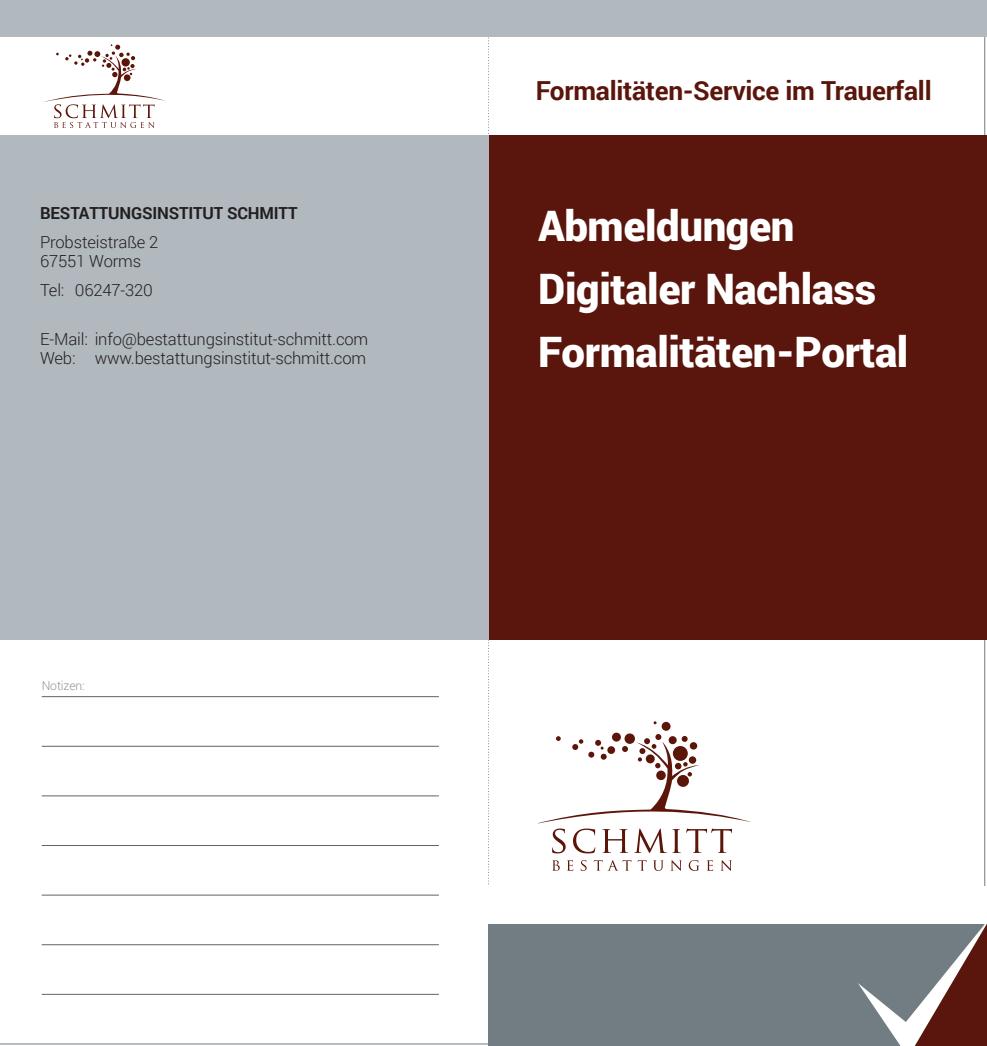
<style>
.page{position:relative;width:987px;height:1046px;background:#fff}
.page>*{position:absolute;margin:0;border:0;box-sizing:border-box;transform-origin:0 0}
.t1{font:900 42px/63px "Roboto";letter-spacing:-.01em;color:#fff}
.t2{font:700 26.25px "Roboto";letter-spacing:-.01em;color:#5a160c}
.t3{font:300 16.62px/19.2px "Roboto";letter-spacing:-.01em;color:#231f20}
.t4{font:700 16.62px "Roboto";letter-spacing:-.01em;color:#231f20}
.t5{font:300 12.25px "Roboto";letter-spacing:-.01em;color:#939598}
</style>
<div class="page">
<div style="left:0;top:0;width:986px;height:37px;background:#b1b9bf"></div>
<div style="left:488px;top:136px;width:498px;height:504px;background:#5a160c"></div>
<div style="left:0;top:136px;width:488px;height:504px;background:#b1b9bf"></div>
<div style="left:488px;top:923px;width:498px;height:123px;background:#717d83"></div>
<hr style="left:42px;top:696px;width:397px;height:1px;background:#636366">
<hr style="left:42px;top:746px;width:397px;height:1px;background:#636366">
<hr style="left:42px;top:795px;width:397px;height:1px;background:#636366">
<hr style="left:42px;top:845px;width:397px;height:1px;background:#636366">
<hr style="left:42px;top:895px;width:397px;height:1px;background:#636366">
<hr style="left:42px;top:944px;width:397px;height:1px;background:#636366">
<hr style="left:42px;top:994px;width:397px;height:1px;background:#636366">
<svg style="left:44px;top:44px;width:121px;height:84px"></svg>
<svg style="left:538px;top:721px;width:213px;height:150px"></svg>
<svg style="left:857px;top:923px;width:130px;height:123px"></svg>
<svg style="left:487px;top:37px;width:2px;height:1008px"></svg>
<p class="t4" style="left:40px;top:201px;width:259px">BESTATTUNGSINSTITUT SCHMITT</p>
<p class="t3" style="left:40px;top:232px;width:120px">Probsteistraße 2<br>67551 Worms</p>
<p class="t3" style="left:40px;top:280px;width:114px">Tel: 06247-320</p>
<p class="t3" style="left:40px;top:329px;width:330px">E-Mail: info@bestattungsinstitut-schmitt.com<br>Web: www.bestattungsinstitut-schmitt.com</p>
<p class="t5" style="left:42px;top:677px;width:45px">Notizen:</p>
<h2 class="t2" style="left:535px;top:72px;width:397px">Formalitäten-Service im Trauerfall</h2>
<h1 class="t1" style="left:538px;top:193px;width:372px">Abmeldungen<br>Digitaler Nachlass<br>Formalitäten-Portal</h1>
</div>
